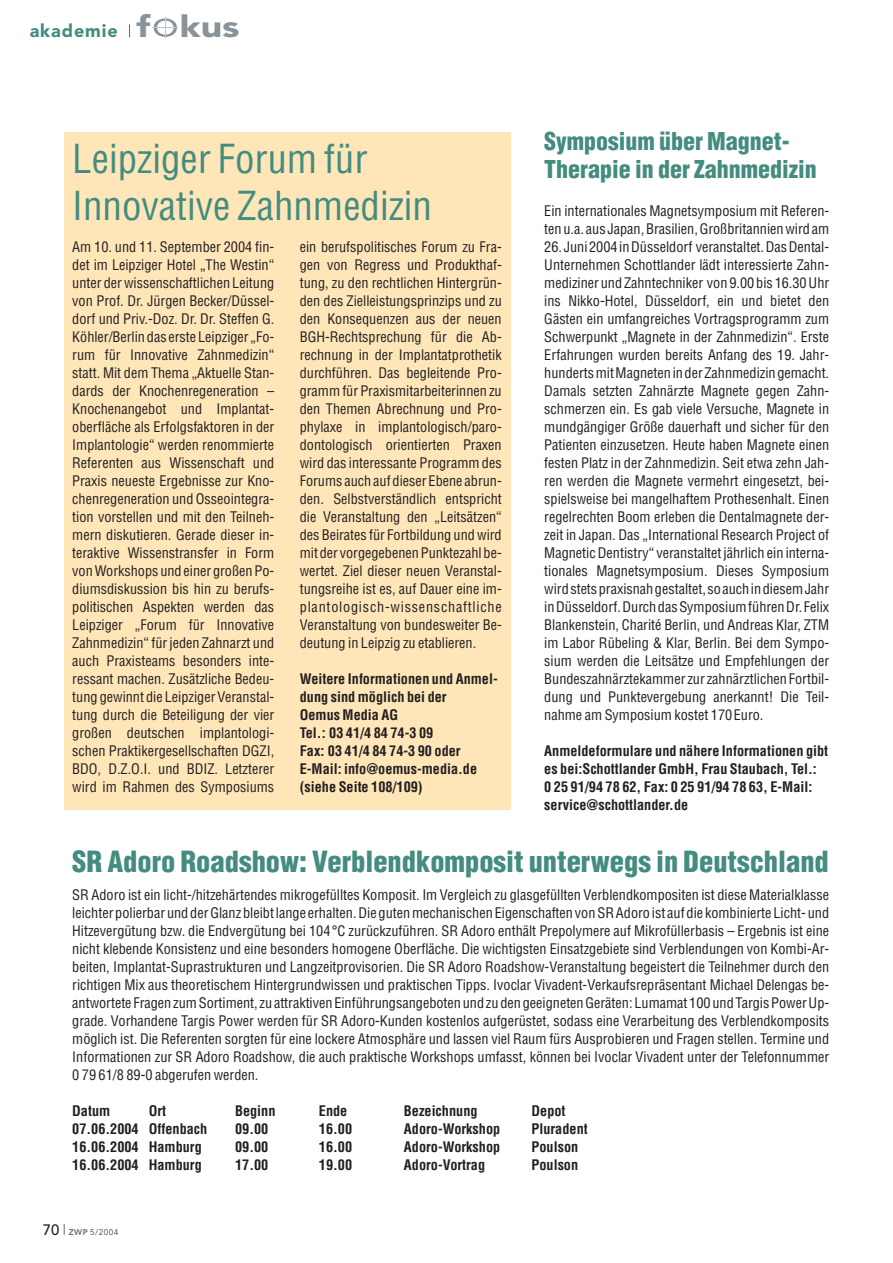
<style>
.page{position:relative;width:893px;height:1263px;background:#fff}
.page>*{position:absolute;margin:0;border:0;box-sizing:border-box;transform-origin:0 0}
.t1{font:condensed 39px/46.8px "Helvetica";color:#438c7f}
.t2{font:900 condensed 28.5px "Helvetica";color:#438c7f}
.t3{font:900 condensed 24px/28.8px "Helvetica";color:#438c7f}
.t4{font:900 18px "Avenir";letter-spacing:.05em;color:#438c7f}
.t5{font:condensed 14.25px/18px "Helvetica";color:#231f20;text-align:justify}
.t6{font:700 condensed 14.25px/18px "Helvetica";color:#231f20}
.t7{font:500 8.25px "Avenir";color:#5f696f}
.s1{font-size:30px;color:#899399}
.s2{font-size:15px;color:#231f20}
.s3{font-weight:800}
</style>
<div class="page">
<svg style="left:129px;top:24px;width:1px;height:13px"></svg>
<svg style="left:152px;top:17px;width:26px;height:21px"></svg>
<div style="left:64px;top:132px;width:446px;height:678px;background:#fee6b9"></div>
<p class="t4" style="left:30px;top:24px;width:211px">akademie <span class="s1">f kus</span></p>
<h1 class="t1" style="left:72px;top:139px;width:361px">Leipziger Forum für<br>Innovative Zahnmedizin</h1>
<p class="t5" style="left:72px;top:239px;width:203px">Am 10. und 11. September 2004 fin&shy;det im Leipziger Hotel „The Westin“ unter der wissenschaftlichen Leitung von Prof. Dr. Jürgen Becker/Düssel&shy;dorf und Priv.-Doz. Dr. Dr. Steffen G.<br>Köhler/Berlin das erste Leipziger „Fo&shy;rum für Innovative Zahnmedizin“ statt. Mit dem Thema „Aktuelle Stan&shy;dards der Knochenregeneration – Knochenangebot und Implantat&shy;oberfläche als Erfolgsfaktoren in der Implantologie“ werden renommierte Referenten aus Wissenschaft und Praxis neueste Ergebnisse zur Kno&shy;chenregeneration und Osseointegra&shy;tion vorstellen und mit den Teilneh&shy;mern diskutieren. Gerade dieser in&shy;teraktive Wissenstransfer in Form von Workshops und einer großen Po&shy;diumsdiskussion bis hin zu berufs&shy;politischen Aspekten werden das Leipziger „Forum für Innovative Zahnmedizin“ für jeden Zahnarzt und auch Praxisteams besonders inte&shy;ressant machen. Zusätzliche Bedeu&shy;tung gewinnt die Leipziger Veranstal&shy;tung durch die Beteiligung der vier großen deutschen implantologi&shy;schen Praktikergesellschaften DGZI, BDO, D.Z.O.I. und BDIZ. Letzterer wird im Rahmen des Symposiums</p>
<p class="t5" style="left:300px;top:239px;width:203px">ein berufspolitisches Forum zu Fra&shy;gen von Regress und Produkthaf&shy;tung, zu den rechtlichen Hintergrün&shy;den des Zielleistungsprinzips und zu den Konsequenzen aus der neuen BGH-Rechtsprechung für die Ab&shy;rechnung in der Implantatprothetik durchführen. Das begleitende Pro&shy;gramm für Praxismitarbeiterinnen zu den Themen Abrechnung und Pro&shy;phylaxe in implantologisch/paro&shy;dontologisch orientierten Praxen wird das interessante Programm des Forums auch auf dieser Ebene abrun&shy;den. Selbstverständlich entspricht die Veranstaltung den „Leitsätzen“ des Beirates für Fortbildung und wird mit der vorgegebenen Punktezahl be&shy;wertet. Ziel dieser neuen Veranstal&shy;tungsreihe ist es, auf Dauer eine im&shy;plantologisch-wissenschaftliche Veranstaltung von bundesweiter Be&shy;deutung in Leipzig zu etablieren.</p>
<p class="t6" style="left:300px;top:671px;width:199px">Weitere Informationen und Anmel&shy;dung sind möglich bei der<br>Oemus Media AG<br>Tel.: 03 41/4 84 74-3 09<br>Fax: 03 41/4 84 74-3 90 oder<br>E-Mail: info@oemus-media.de (siehe Seite 108/109)</p>
<h3 class="t3" style="left:544px;top:129px;width:274px">Symposium über Magnet-<br>Therapie in der Zahnmedizin</h3>
<p class="t5" style="left:544px;top:203px;width:286px">Ein internationales Magnetsymposium mit Referen&shy;ten u.a. aus Japan, Brasilien, Großbritannien wird am</p>
<p class="t5" style="left:544px;top:239px;width:286px">26. Juni 2004 in Düsseldorf veranstaltet. Das Dental-Unternehmen Schottlander lädt interessierte Zahn&shy;mediziner und Zahntechniker von 9.00 bis 16.30 Uhr ins Nikko-Hotel, Düsseldorf, ein und bietet den Gästen ein umfangreiches Vortragsprogramm zum Schwerpunkt „Magnete in der Zahnmedizin“. Erste Erfahrungen wurden bereits Anfang des 19. Jahr&shy;hunderts mit Magneten in der Zahnmedizin gemacht.<br>Damals setzten Zahnärzte Magnete gegen Zahn&shy;schmerzen ein. Es gab viele Versuche, Magnete in mundgängiger Größe dauerhaft und sicher für den Patienten einzusetzen. Heute haben Magnete einen festen Platz in der Zahnmedizin. Seit etwa zehn Jah&shy;ren werden die Magnete vermehrt eingesetzt, bei&shy;spielsweise bei mangelhaftem Prothesenhalt. Einen regelrechten Boom erleben die Dentalmagnete der&shy;zeit in Japan. Das „International Research Project of Magnetic Dentistry“ veranstaltet jährlich ein interna&shy;tionales Magnetsymposium. Dieses Symposium wird stets praxisnah gestaltet, so auch in diesem Jahr in Düsseldorf. Durch das Symposium führen Dr. Felix Blankenstein, Charité Berlin, und Andreas Klar, ZTM im Labor Rübeling &amp; Klar, Berlin. Bei dem Sympo&shy;sium werden die Leitsätze und Empfehlungen der Bundeszahnärztekammer zur zahnärztlichen Fortbil&shy;dung und Punktevergebung anerkannt! Die Teil&shy;nahme am Symposium kostet 170Euro.</p>
<p class="t6" style="left:544px;top:743px;width:285px">Anmeldeformulare und nähere Informationen gibt es bei:Schottlander GmbH, Frau Staubach, Tel.:<br>0 25 91/94 78 62, Fax: 0 25 91/94 78 63, E-Mail: service@schottlander.de</p>
<h2 class="t2" style="left:72px;top:850px;width:758px">SR Adoro Roadshow: Verblendkomposit unterwegs in Deutschland</h2>
<p class="t5" style="left:72px;top:887px;width:758px">SR Adoro ist ein licht-/hitzehärtendes mikrogefülltes Komposit. Im Vergleich zu glasgefüllten Verblendkompositen ist diese Materialklasse leichter polierbar und der Glanz bleibt lange erhalten. Die guten mechanischen Eigenschaften von SR Adoro ist auf die kombinierte Licht- und Hitzevergütung bzw. die Endvergütung bei 104°C zurückzuführen. SR Adoro enthält Prepolymere auf Mikrofüllerbasis – Ergebnis ist eine nicht klebende Konsistenz und eine besonders homogene Oberfläche. Die wichtigsten Einsatzgebiete sind Verblendungen von Kombi-Ar&shy;beiten, Implantat-Suprastrukturen und Langzeitprovisorien. Die SR Adoro Roadshow-Veranstaltung begeistert die Teilnehmer durch den richtigen Mix aus theoretischem Hintergrundwissen und praktischen Tipps. Ivoclar Vivadent-Verkaufsrepräsentant Michael Delengas be&shy;antwortete Fragen zum Sortiment, zu attraktiven Einführungsangeboten und zu den geeigneten Geräten: Lumamat 100 und Targis Power Up&shy;grade. Vorhandene Targis Power werden für SR Adoro-Kunden kostenlos aufgerüstet, sodass eine Verarbeitung des Verblendkomposits möglich ist. Die Referenten sorgten für eine lockere Atmosphäre und lassen viel Raum fürs Ausprobieren und Fragen stellen. Termine und Informationen zur SR Adoro Roadshow, die auch praktische Workshops umfasst, können bei Ivoclar Vivadent unter der Telefonnummer 0 79 61/8 89-0 abgerufen werden.</p>
<p class="t6" style="left:72px;top:1103px;width:39px">Datum</p>
<p class="t6" style="left:149px;top:1103px;width:19px">Ort</p>
<p class="t6" style="left:235px;top:1103px;width:42px">Beginn</p>
<p class="t6" style="left:319px;top:1103px;width:30px">Ende</p>
<p class="t6" style="left:404px;top:1103px;width:75px">Bezeichnung</p>
<p class="t6" style="left:531px;top:1103px;width:36px">Depot</p>
<p class="t6" style="left:72px;top:1121px;width:137px">07.06.2004 Offenbach</p>
<p class="t6" style="left:235px;top:1121px;width:35px">09.00</p>
<p class="t6" style="left:319px;top:1121px;width:35px">16.00</p>
<p class="t6" style="left:404px;top:1121px;width:98px">Adoro-Workshop</p>
<p class="t6" style="left:531px;top:1121px;width:58px">Pluradent</p>
<p class="t6" style="left:72px;top:1139px;width:131px">16.06.2004 Hamburg</p>
<p class="t6" style="left:235px;top:1139px;width:35px">09.00</p>
<p class="t6" style="left:319px;top:1139px;width:35px">16.00</p>
<p class="t6" style="left:404px;top:1139px;width:98px">Adoro-Workshop</p>
<p class="t6" style="left:531px;top:1139px;width:48px">Poulson</p>
<p class="t6" style="left:72px;top:1157px;width:131px">16.06.2004 Hamburg</p>
<p class="t6" style="left:235px;top:1157px;width:35px">17.00</p>
<p class="t6" style="left:319px;top:1157px;width:35px">19.00</p>
<p class="t6" style="left:404px;top:1157px;width:83px">Adoro-Vortrag</p>
<p class="t6" style="left:531px;top:1157px;width:48px">Poulson</p>
<p class="t7" style="left:43px;top:1228px;width:77px"><span class="s2">70</span> <span class="s3">ZWP</span> 5/2004</p>
</div>
